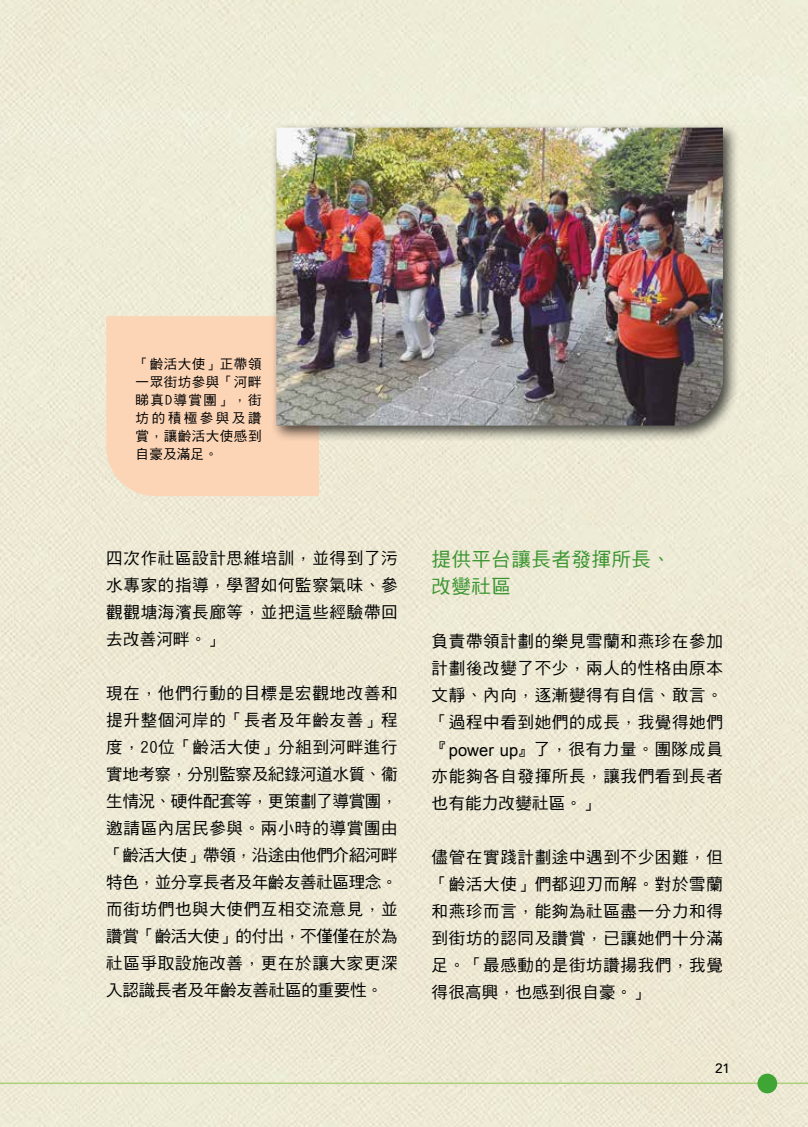
<style>
.page{position:relative;width:808px;height:1127px;background:#fff}
.page>*{position:absolute;margin:0;border:0;box-sizing:border-box;transform-origin:0 0}
.t1{font:19.5px/27px "DF Hei Md HKSCS U";letter-spacing:.025em;color:#3a9530}
.t2{font:16.5px/27px "DF Hei Md HKSCS U";letter-spacing:.04em;color:#000;text-align:justify}
.t3{font:13.5px/18px "DF Hei Md HKSCS U";letter-spacing:.04em;color:#000;text-align:justify}
.t4{font:500 13.5px "Avenir";color:#000}
.s1{font-family:"Arial"}
</style>
<div class="page">
<img style="left:0;top:0;width:808px;height:1127px">
<hr style="left:0;top:1082px;width:808px;height:2px;background:#accf7b">
<div style="left:757px;top:1073px;width:20px;height:20px;background:#3fa535;border-radius:50%"></div>
<div style="left:106px;top:316px;width:213px;height:180px;background:#fcd5b7"></div>
<div style="left:271px;top:122px;width:469px;height:321px;background:#000;opacity:.7"></div>
<img style="left:276px;top:128px;width:447px;height:297px">
<p class="t3" style="left:136px;top:355px;width:127px">「齡活大使」正帶領一眾街坊參與「河畔睇真D導賞團」，街坊的積極參與及讚賞，讓齡活大使感到自豪及滿足。</p>
<p class="t2" style="left:106px;top:545px;width:293px">四次作社區設計思維培訓，並得到了污水專家的指導，學習如何監察氣味、參觀觀塘海濱長廊等，並把這些經驗帶回去改善河畔。」</p>
<p class="t2" style="left:106px;top:680px;width:293px">現在，他們行動的目標是宏觀地改善和提升整個河岸的「長者及年齡友善」程度，20位「齡活大使」分組到河畔進行實地考察，分別監察及紀錄河道水質、衞生情況、硬件配套等，更策劃了導賞團，邀請區內居民參與。兩小時的導賞團由「齡活大使」帶領，沿途由他們介紹河畔特色，並分享長者及年齡友善社區理念。而街坊們也與大使們互相交流意見，並讚賞「齡活大使」的付出，不僅僅在於為社區爭取設施改善，更在於讓大家更深入認識長者及年齡友善社區的重要性。</p>
<p class="t1" style="left:432px;top:546px;width:241px">提供平台讓長者發揮所長、改變社區</p>
<p class="t2" style="left:432px;top:628px;width:293px">負責帶領計劃的樂見雪蘭和燕珍在參加計劃後改變了不少，兩人的性格由原本文靜、內向，逐漸變得有自信、敢言。「過程中看到她們的成長，我覺得她們『<span class="s1">power up</span>』了，很有力量。團隊成員亦能夠各自發揮所長，讓我們看到長者也有能力改變社區。」</p>
<p class="t2" style="left:432px;top:844px;width:293px">儘管在實踐計劃途中遇到不少困難，但「齡活大使」們都迎刃而解。對於雪蘭和燕珍而言，能夠為社區盡一分力和得到街坊的認同及讚賞，已讓她們十分滿足。「最感動的是街坊讚揚我們，我覺得很高興，也感到很自豪。」</p>
<p class="t4" style="left:715px;top:1056px;width:17px">21</p>
</div>
